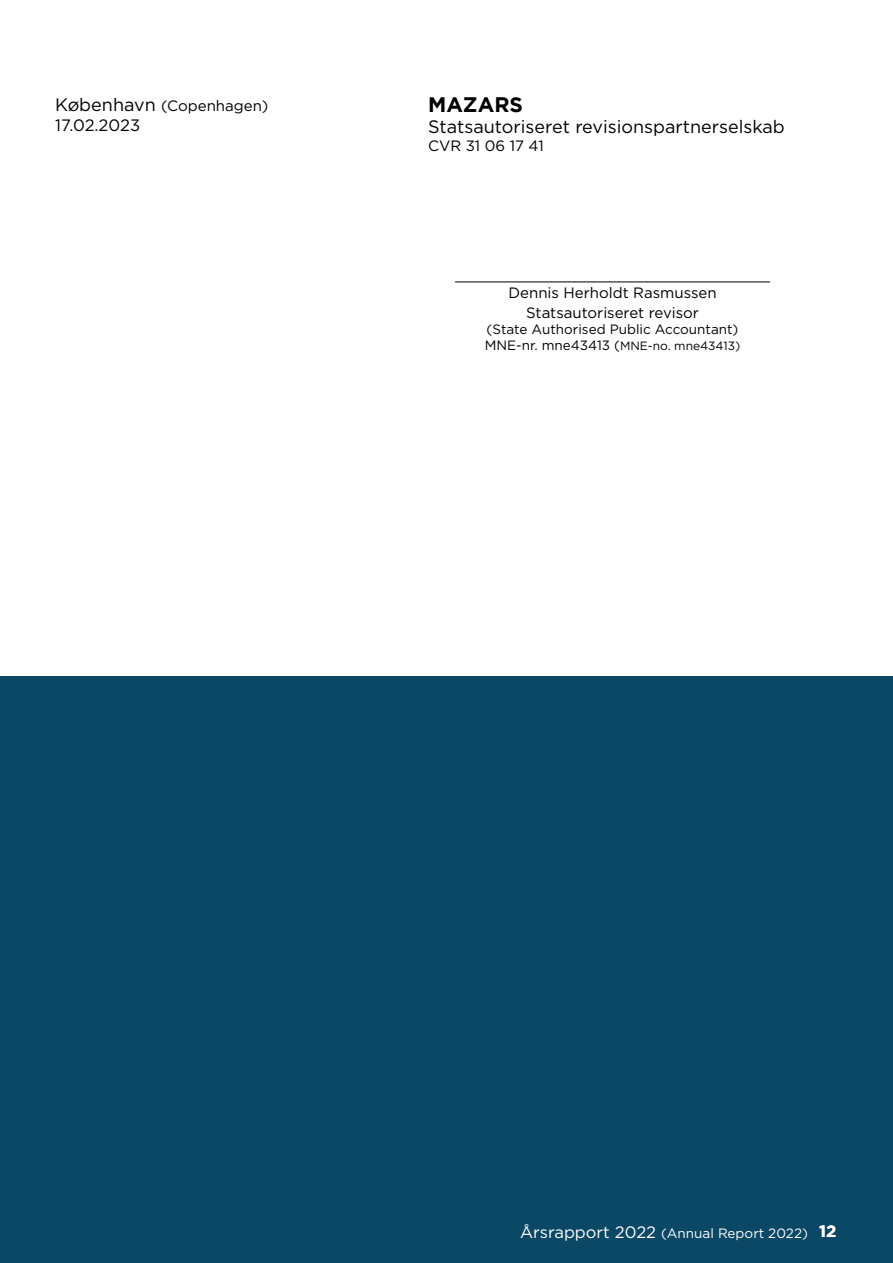
<style>
.page{position:relative;width:893px;height:1263px;background:#fff}
.page>*{position:absolute;margin:0;border:0;box-sizing:border-box;transform-origin:0 0}
.t1{font:700 21px "Gotham";color:#000}
.t2{font:18px "Gotham";color:#000}
.t3{font:16.5px "Gotham";color:#000}
.t4{font:15px/18px "Gotham";color:#000;text-align:center}
.t5{font:13.5px/16.2px "Gotham";color:#000}
.t6{font:13.5px "Gotham";color:#fff}
.s1{font-size:18px}
.s2{font-size:12px}
.s3{font-size:16.5px}
.s4{font-weight:700;font-size:16.5px}
</style>
<div class="page">
<div style="left:0;top:676px;width:893px;height:587px;background:#0a4866"></div>
<p class="t4" style="left:55px;top:96px;width:215px"><span class="s1">København</span> (Copenhagen)</p>
<p class="t3" style="left:55px;top:114px;width:86px">17.02.2023</p>
<h1 class="t1" style="left:428px;top:92px;width:96px">MAZARS</h1>
<p class="t2" style="left:428px;top:115px;width:358px">Statsautoriseret revisionspartnerselskab</p>
<p class="t4" style="left:428px;top:137px;width:117px">CVR 31 06 17 41</p>
<p class="t4" style="left:455px;top:265px;width:317px">___________________________________<br>Dennis Herholdt Rasmussen</p>
<p class="t4" style="left:526px;top:303px;width:174px">Statsautoriseret revisor</p>
<p class="t5" style="left:485px;top:321px;width:257px">(State Authorised Public Accountant)<br>MNE-nr. mne43413 (<span class="s2">MNE-no. mne43413)</span></p>
<p class="t6" style="left:520px;top:1225px;width:318px"><span class="s3">Årsrapport 2022</span> (Annual Report 2022) <span class="s4">12</span></p>
</div>
